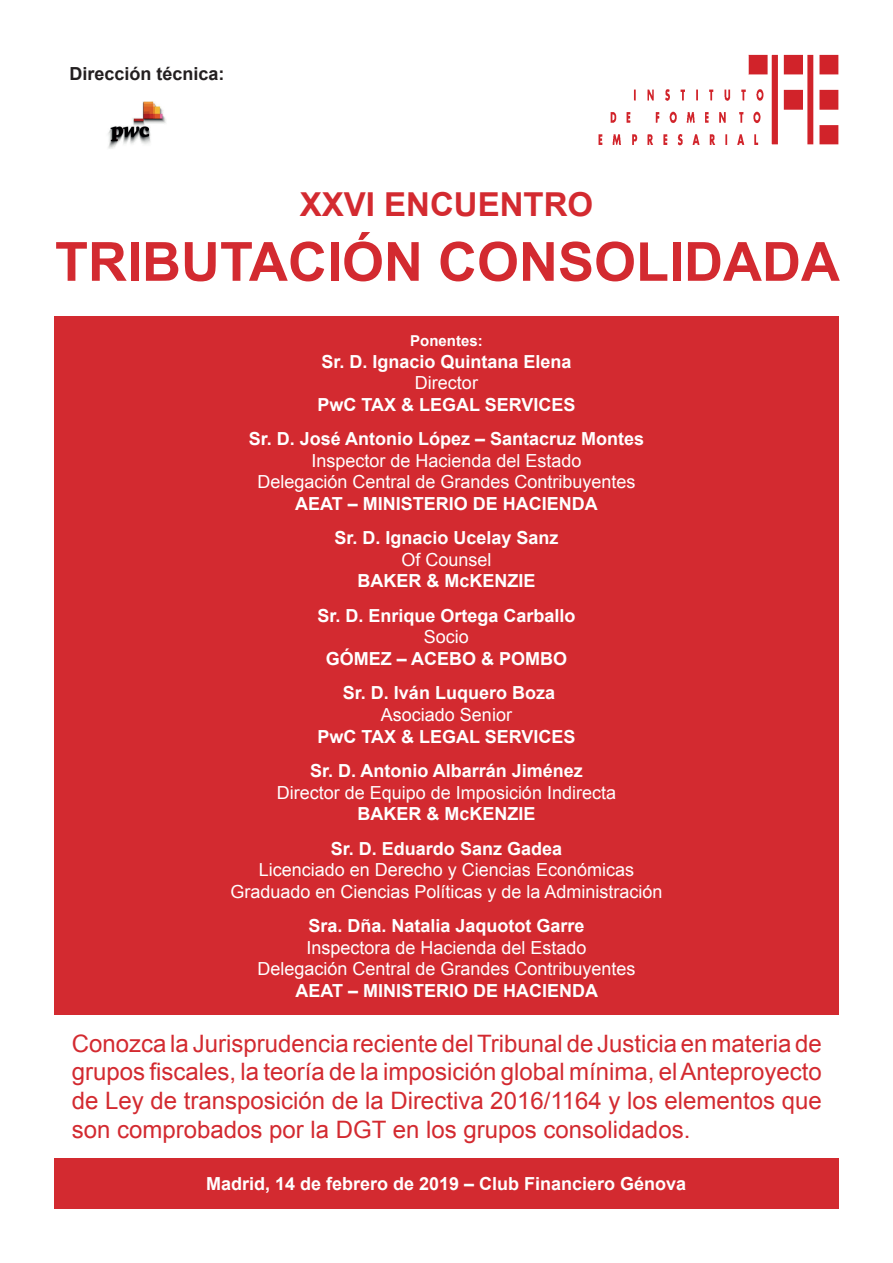
<style>
.page{position:relative;width:893px;height:1263px;background:#fff}
.page>*{position:absolute;margin:0;border:0;box-sizing:border-box;transform-origin:0 0}
.t1{font:700 54px "Arial";color:#d32a30}
.t2{font:700 33px "Arial";color:#d32a30}
.t3{font:24px/28.8px "Arial";color:#d32a30;text-align:justify}
.t4{font:700 18px/34.3px "Arial";color:#fff;text-align:center}
.t5{font:18px/21.6px "Arial";color:#fff;text-align:center}
.t6{font:700 18px "Arial";color:#231f20}
.t7{font:700 15px "Arial";color:#fff}
</style>
<div class="page">
<div style="left:54px;top:317px;width:785px;height:698px;background:#d32a30"></div>
<img style="left:598px;top:54px;width:241px;height:92px">
<div style="left:54px;top:1157px;width:784px;height:52px;background:#d32a30"></div>
<img style="left:108px;top:101px;width:58px;height:48px">
<p class="t6" style="left:69px;top:62px;width:157px">Dirección técnica:</p>
<h2 class="t2" style="left:300px;top:183px;width:295px">XXVI ENCUENTRO</h2>
<h1 class="t1" style="left:55px;top:226px;width:786px">TRIBUTACIÓN CONSOLIDADA</h1>
<p class="t7" style="left:410px;top:331px;width:74px">Ponentes:</p>
<p class="t4" style="left:321px;top:345px;width:252px">Sr. D. Ignacio Quintana Elena</p>
<p class="t5" style="left:415px;top:372px;width:64px">Director</p>
<p class="t4" style="left:249px;top:388px;width:397px">PwC TAX &amp; LEGAL SERVICES<br>Sr. D. José Antonio López – Santacruz Montes</p>
<p class="t5" style="left:257px;top:450px;width:380px">Inspector de Hacienda del Estado<br>Delegación Central de Grandes Contribuyentes</p>
<p class="t4" style="left:295px;top:487px;width:304px">AEAT – MINISTERIO DE HACIENDA<br>Sr. D. Ignacio Ucelay Sanz</p>
<p class="t5" style="left:401px;top:549px;width:92px">Of Counsel</p>
<p class="t4" style="left:317px;top:565px;width:260px">BAKER &amp; McKENZIE<br>Sr. D. Enrique Ortega Carballo</p>
<p class="t5" style="left:424px;top:626px;width:47px">Socio</p>
<p class="t4" style="left:326px;top:642px;width:243px">GÓMEZ – ACEBO &amp; POMBO<br>Sr. D. Iván Luquero Boza</p>
<p class="t5" style="left:381px;top:704px;width:133px">Asociado Senior</p>
<p class="t4" style="left:310px;top:720px;width:274px">PwC TAX &amp; LEGAL SERVICES<br>Sr. D. Antonio Albarrán Jiménez</p>
<p class="t5" style="left:277px;top:782px;width:341px">Director de Equipo de Imposición Indirecta</p>
<p class="t4" style="left:331px;top:797px;width:233px">BAKER &amp; McKENZIE<br>Sr. D. Eduardo Sanz Gadea</p>
<p class="t5" style="left:230px;top:859px;width:434px">Licenciado en Derecho y Ciencias Económicas<br>Graduado en Ciencias Políticas y de la Administración</p>
<p class="t4" style="left:308px;top:909px;width:278px">Sra. Dña. Natalia Jaquotot Garre</p>
<p class="t5" style="left:257px;top:937px;width:380px">Inspectora de Hacienda del Estado<br>Delegación Central de Grandes Contribuyentes</p>
<p class="t4" style="left:295px;top:974px;width:304px">AEAT – MINISTERIO DE HACIENDA</p>
<p class="t3" style="left:72px;top:1029px;width:752px">Conozca la Jurisprudencia reciente del Tribunal de Justicia en materia de grupos fiscales, la teoría de la imposición global mínima, el Anteproyecto de Ley de transposición de la Directiva 2016/1164 y los elementos que son comprobados por la DGT en los grupos consolidados.</p>
<p class="t4" style="left:206px;top:1167px;width:482px">Madrid, 14 de febrero de 2019 – Club Financiero Génova</p>
</div>
